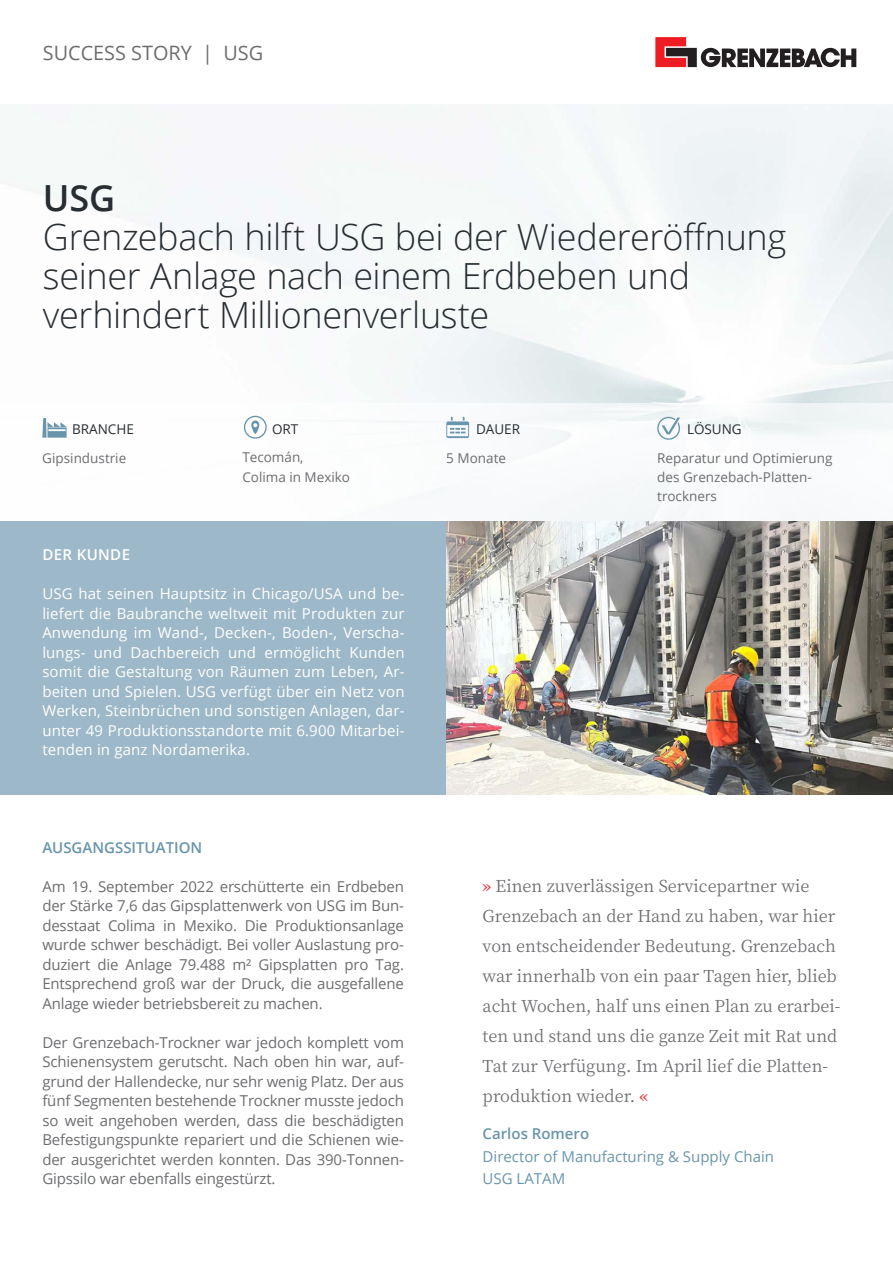
<style>
.page{position:relative;width:893px;height:1263px;background:#fff}
.page>*{position:absolute;margin:0;border:0;box-sizing:border-box;transform-origin:0 0}
.t1{font:300 36px/39px "Open Sans";letter-spacing:-.01em;color:#282d32}
.t2{font:600 36px "Open Sans";color:#282d32}
.t3{font:19.8px "Open Sans";color:#6c6d70}
.t4{font:16.5px/30px "Noto Serif JP";color:#6c6d70}
.t5{font:15px/19.5px "Open Sans";letter-spacing:-.01em;color:#6c6d70;text-align:justify}
.t6{font:15px/19.5px "Open Sans";letter-spacing:.01em;color:#fff;text-align:justify}
.t7{font:15px/22.5px "Open Sans";color:#6995ac}
.t8{font:600 15px "Open Sans";color:#6995ac}
.t9{font:600 15px "Open Sans";letter-spacing:.025em;color:#fff}
.t10{font:13.5px/19.5px "Open Sans";color:#6c6d70}
.t11{font:13.5px "Open Sans";color:#282d32}
.s1{color:#ee1d23}
</style>
<div class="page">
<svg style="left:655px;top:37px;width:201px;height:30px"></svg>
<svg style="left:42px;top:418px;width:25px;height:20px"></svg>
<svg style="left:446px;top:417px;width:23px;height:21px"></svg>
<svg style="left:657px;top:417px;width:23px;height:23px"></svg>
<svg style="left:244px;top:416px;width:23px;height:23px"></svg>
<div style="left:0;top:521px;width:446px;height:273px;background:#9db8c8"></div>
<img style="left:446px;top:521px;width:447px;height:273px">
<h2 class="t3" style="left:43px;top:39px;width:222px">SUCCESS STORY | USG</h2>
<h1 class="t2" style="left:43px;top:173px;width:74px">USG</h1>
<h1 class="t1" style="left:43px;top:217px;width:745px">Grenzebach hilft USG bei der Wiedereröffnung seiner Anlage nach einem Erdbeben und verhindert Millionenverluste</h1>
<p class="t11" style="left:72px;top:420px;width:63px">BRANCHE</p>
<p class="t10" style="left:42px;top:447px;width:85px">Gipsindustrie</p>
<p class="t11" style="left:272px;top:420px;width:28px">ORT</p>
<p class="t10" style="left:242px;top:447px;width:109px">Tecomán,<br>Colima in Mexiko</p>
<p class="t9" style="left:42px;top:544px;width:89px">DER KUNDE</p>
<p class="t6" style="left:42px;top:583px;width:364px">USG hat seinen Hauptsitz in Chicago/USA und be&shy;liefert die Baubranche weltweit mit Produkten zur Anwendung im Wand-, Decken-, Boden-, Verscha&shy;lungs- und Dachbereich und ermöglicht Kunden somit die Gestaltung von Räumen zum Leben, Ar&shy;beiten und Spielen. USG verfügt über ein Netz von Werken, Steinbrüchen und sonstigen Anlagen, dar&shy;unter 49 Produktionsstandorte mit 6.900 Mitarbei&shy;tenden in ganz Nordamerika.</p>
<p class="t8" style="left:42px;top:837px;width:161px">AUSGANGSSITUATION</p>
<p class="t5" style="left:42px;top:876px;width:363px">Am 19. September 2022 erschütterte ein Erdbeben der Stärke 7,6 das Gipsplattenwerk von USG im Bun&shy;desstaat Colima in Mexiko. Die Produktionsanlage wurde schwer beschädigt. Bei voller Auslastung pro&shy;duziert die Anlage 79.488 m² Gipsplatten pro Tag.<br>Entsprechend groß war der Druck, die ausgefallene Anlage wieder betriebsbereit zu machen.</p>
<p class="t5" style="left:42px;top:1032px;width:363px">Der Grenzebach-Trockner war jedoch komplett vom Schienensystem gerutscht. Nach oben hin war, auf&shy;grund der Hallendecke, nur sehr wenig Platz. Der aus fünf Segmenten bestehende Trockner musste jedoch so weit angehoben werden, dass die beschädigten Befestigungspunkte repariert und die Schienen wie&shy;der ausgerichtet werden konnten. Das 390-Tonnen-Gipssilo war ebenfalls eingestürzt.</p>
<p class="t11" style="left:476px;top:420px;width:46px">DAUER</p>
<p class="t10" style="left:446px;top:447px;width:61px">5 Monate</p>
<p class="t11" style="left:687px;top:420px;width:56px">LÖSUNG</p>
<p class="t10" style="left:657px;top:447px;width:177px">Reparatur und Optimierung des Grenzebach-Platten&shy;trockners</p>
<p class="t4" style="left:483px;top:871px;width:359px"><span class="s1">»</span> Einen zuverlässigen Servicepartner wie Grenzebach an der Hand zu haben, war hier von entscheidender Bedeutung. Grenzebach war innerhalb von ein paar Tagen hier, blieb acht Wochen, half uns einen Plan zu erarbei&shy;ten und stand uns die ganze Zeit mit Rat und Tat zur Verfügung. Im April lief die Platten&shy;produktion wieder. <span class="s1">«</span></p>
<p class="t8" style="left:483px;top:1123px;width:108px">Carlos Romero</p>
<p class="t7" style="left:483px;top:1144px;width:293px">Director of Manufacturing &amp; Supply Chain<br>USG LATAM</p>
</div>
